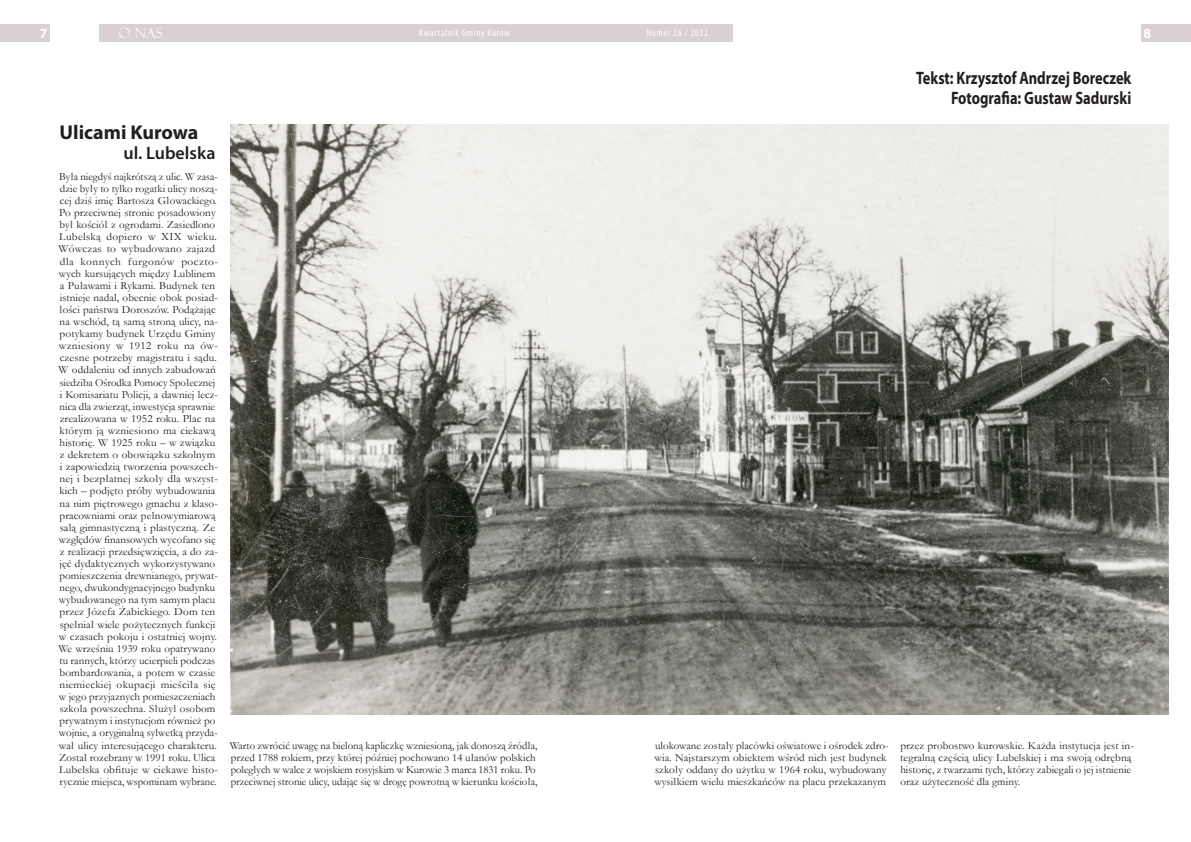
<style>
.page{position:relative;width:1191px;height:842px;background:#fff}
.page>*{position:absolute;margin:0;border:0;box-sizing:border-box;transform-origin:0 0}
.Tytuł_Myriad_16{font:700 20px "Myriad Pro";color:#231f20}
.Tytuł_Myriad_18_star{font:700 18px "Myriad Pro";color:#231f20;scale:.8 1}
.Podtytuł_Myriad{font:600 18px "Myriad Pro";color:#231f20}
.t1{font:14px "Felix Titling";color:#fff}
.t2{font:700 14px "Myriad Pro";color:#fff}
.Tekst_główny_pierwsz{font:11px/12.1px "Garamond";letter-spacing:.005em;color:#231f20}
.t3{font:condensed 10px "Myriad Pro";letter-spacing:.07em;color:#fff}
</style>
<div class="page">
<img style="left:231px;top:124px;width:937px;height:590px">
<div style="left:99px;top:24px;width:633px;height:17px;background:#d8d0d1"></div>
<div style="left:0;top:24px;width:50px;height:17px;background:#d8d0d1"></div>
<div style="left:1140px;top:24px;width:51px;height:17px;background:#d8d0d1"></div>
<p class="t2" style="left:40px;top:24px;width:9px">7</p>
<p class="t1" style="left:119px;top:25px;width:45px">O NAS</p>
<p class="t3" style="left:419px;top:27px;width:92px">Kwartalnik Gminy Kurów</p>
<p class="t3" style="left:646px;top:27px;width:63px">Numer 26 / 2022</p>
<p class="t2" style="left:1143px;top:24px;width:9px">8</p>
<p class="Tytuł_Myriad_16" style="left:60px;top:119px;width:140px">Ulicami Kurowa</p>
<p class="Tekst_główny_pierwsz" style="left:59px;top:170px;width:161px">Była niegdyś najkrótszą z ulic. W zasa&shy;dzie były to tylko rogatki ulicy noszą&shy;cej dziś imię Bartosza Głowackiego.<br>Po przeciwnej stronie posadowiony był kościół z ogrodami. Zasiedlono Lubelską dopiero w XIX wieku.<br>Wówczas to wybudowano zajazd dla konnych furgonów poczto&shy;wych kursujących między Lublinem a Puławami i Rykami. Budynek ten istnieje nadal, obecnie obok posiad&shy;łości państwa Doroszów. Podążając na wschód, tą samą stroną ulicy, na&shy;potykamy budynek Urzędu Gminy wzniesiony w 1912 roku na ów&shy;czesne potrzeby magistratu i sądu.<br>W oddaleniu od innych zabudowań siedziba Ośrodka Pomocy Społecznej i Komisariatu Policji, a dawniej lecz&shy;nica dla zwierząt, inwestycja sprawnie zrealizowana w 1952 roku. Plac na którym ją wzniesiono ma ciekawą historię. W 1925 roku – w związku z dekretem o obowiązku szkolnym i zapowiedzią tworzenia powszech&shy;nej i bezpłatnej szkoły dla wszyst&shy;kich – podjęto próby wybudowania na nim piętrowego gmachu z klaso&shy;pracowniami oraz pełnowymiarową salą gimnastyczną i plastyczną. Ze względów finansowych wycofano się z realizacji przedsięwzięcia, a do za&shy;jęć dydaktycznych wykorzystywano pomieszczenia drewnianego, prywat&shy;nego, dwukondygnacyjnego budynku wybudowanego na tym samym placu przez Józefa Żabickiego. Dom ten spełniał wiele pożytecznych funkcji w czasach pokoju i ostatniej wojny.<br>We wrześniu 1939 roku opatrywano tu rannych, którzy ucierpieli podczas bombardowania, a potem w czasie niemieckiej okupacji mieściła się w jego przyjaznych pomieszczeniach szkoła powszechna. Służył osobom prywatnym i instytucjom również po wojnie, a oryginalną sylwetką przyda&shy;wał ulicy interesującego charakteru.<br>Został rozebrany w 1991 roku. Ulica Lubelska obfituje w ciekawe histo&shy;rycznie miejsca, wspominam wybrane.</p>
<p class="Podtytuł_Myriad" style="left:123px;top:141px;width:93px">ul. Lubelska</p>
<p class="Tytuł_Myriad_18_star" style="left:916px;top:67px;width:270px">Tekst: Krzysztof Andrzej Boreczek</p>
<p class="Tytuł_Myriad_18_star" style="left:951px;top:86px;width:227px">Fotografia: Gustaw Sadurski</p>
<p class="Tekst_główny_pierwsz" style="left:230px;top:739px;width:309px">Warto zwrócić uwagę na bieloną kapliczkę wzniesioną, jak donoszą źródła, przed 1788 rokiem, przy której później pochowano 14 ułanów polskich poległych w walce z wojskiem rosyjskim w Kurowie 3 marca 1831 roku. Po przeciwnej stronie ulicy, udając się w drogę powrotną w kierunku kościoła,</p>
<p class="Tekst_główny_pierwsz" style="left:654px;top:739px;width:236px">ulokowane zostały placówki oświatowe i ośrodek zdro&shy;wia. Najstarszym obiektem wśród nich jest budynek szkoły oddany do użytku w 1964 roku, wybudowany wysiłkiem wielu mieszkańców na placu przekazanym</p>
<p class="Tekst_główny_pierwsz" style="left:900px;top:739px;width:235px">przez probostwo kurowskie. Każda instytucja jest in&shy;tegralną częścią ulicy Lubelskiej i ma swoją odrębną historię, z twarzami tych, którzy zabiegali o jej istnienie oraz użyteczność dla gminy.</p>
</div>
